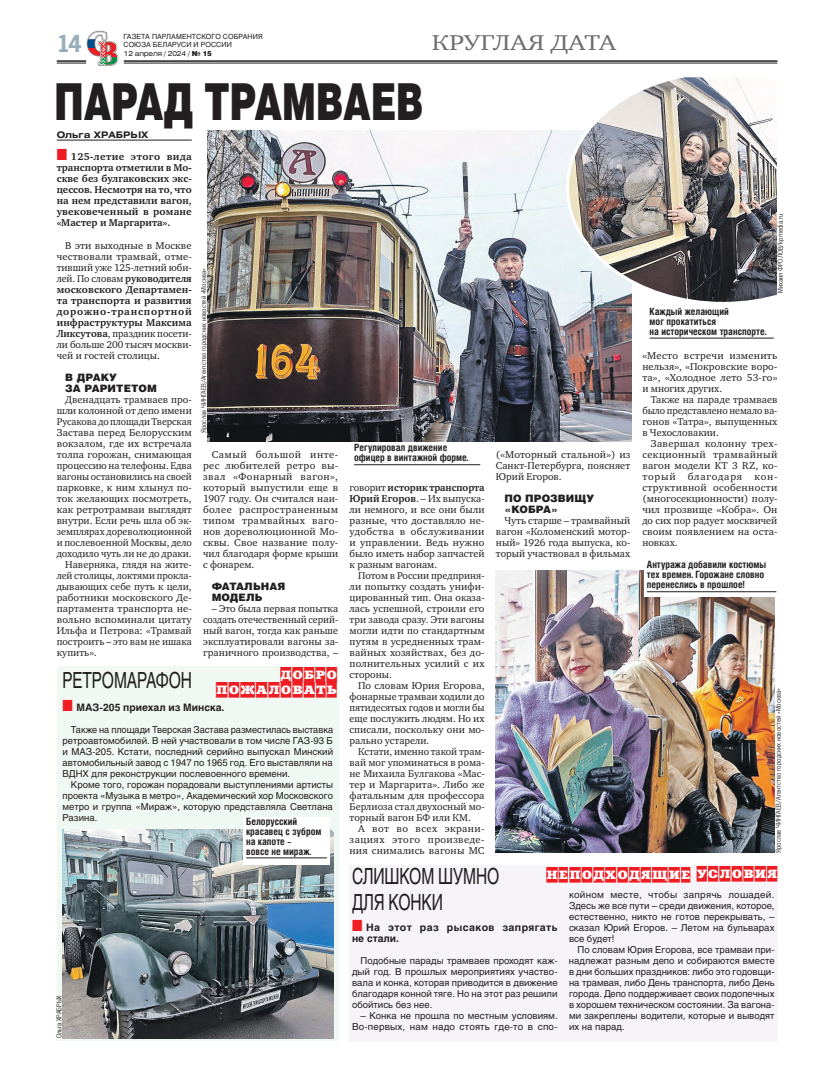
<style>
.page{position:relative;width:820px;height:1078px;background:#fff}
.page>*{position:absolute;margin:0;border:0;box-sizing:border-box;transform-origin:0 0}
.Zag-osn{font:900 51px "Helios";letter-spacing:-.01em;color:#231f20;scale:.7 1}
.t1{font:700 24px "Paper Gothic";color:#99aeb9}
.Zag2{font:22px/26.4px "Helios";letter-spacing:-.01em;color:#231f20;scale:.7 1}
.t2{font:22px "Charter ITC";letter-spacing:.01em;color:#6c6d70;scale:1.2 1}
.Rubrika{font:12px "Xenia Cameo C";letter-spacing:.075em;color:#ee1d23;scale:1.2 1}
.Rubrika-2{font:12px "Xenia Cameo C";letter-spacing:.075em;color:#ee1d23;scale:1.19 1}
.text-osn{font:10.2px/11px "Charter ITC";color:#231f20;text-align:justify}
.t3{font:700 10.2px/11px "Charter ITC";letter-spacing:.01em;color:#231f20;text-align:justify}
.Podzag{font:900 10.2px/11px "Helios";letter-spacing:.01em;color:#231f20}
.t4{font:700 10.2px/11px "Helios";letter-spacing:.035em;color:#231f20}
.t5{font:700 10.2px "Helios";color:#231f20}
.Fotopodpis{font:700 10px/10px "Helios Cond";color:#231f20}
.text2{font:9.5px/11px "Helios";color:#231f20;text-align:justify}
.Avtor{font:700 9px "Helios Ext";color:#231f20}
.Fotokor{font:7px "Paper Gothic";color:#231f20}
.t6{font:7px/8px "Helios";letter-spacing:.01em;color:#231f20}
.t7{font:7px "Helios Ext";letter-spacing:-.03em;color:#231f20}
.s1{font-family:"Helios";font-weight:900}
.s2{color:#ee1d23}
.s3{font-weight:700}
</style>
<div class="page">
<hr style="left:124px;top:60px;width:653px;height:2px;background:#231f20">
<hr style="left:124px;top:63px;width:653px;height:1px;background:#231f20">
<svg style="left:57px;top:30px;width:62px;height:36px"></svg>
<hr style="left:57px;top:140px;width:135px;height:1px;background:#231f20">
<img style="left:207px;top:130px;width:424px;height:311px">
<div style="left:349px;top:864px;width:428px;height:176px;background:#f7f4f9"></div>
<div style="left:546px;top:866px;width:144px;height:16px;background:#fff"></div>
<div style="left:57px;top:666px;width:281px;height:374px;background:#f0f8f3"></div>
<div style="left:216px;top:682px;width:121px;height:14px;background:#fff"></div>
<div style="left:696px;top:866px;width:81px;height:15px;background:#fff"></div>
<img style="left:495px;top:570px;width:279px;height:282px">
<img style="left:63px;top:828px;width:270px;height:210px">
<div style="left:243px;top:817px;width:86px;height:47px;background:#fff"></div>
<hr style="left:246px;top:857px;width:81px;height:1px;background:#231f20">
<hr style="left:354px;top:464px;width:126px;height:1px;background:#231f20">
<img style="left:566px;top:77px;width:211px;height:228px">
<div style="left:646px;top:304px;width:130px;height:36px;background:#fff"></div>
<hr style="left:649px;top:337px;width:124px;height:1px;background:#231f20">
<div style="left:644px;top:561px;width:134px;height:35px;background:#fff"></div>
<hr style="left:646px;top:591px;width:130px;height:1px;background:#231f20">
<h2 class="t1" style="left:57px;top:30px;width:26px">14</h2>
<p class="t6" style="left:123px;top:33px;width:141px">ГАЗЕТА ПАРЛАМЕНТСКОГО СОБРАНИЯ<br>СОЮЗА БЕЛАРУСИ И РОССИИ</p>
<p class="t2" style="left:431px;top:29px;width:155px">КРУГЛАЯ ДАТА</p>
<p class="t7" style="left:124px;top:49px;width:90px">12 апреля / 2024 / <span class="s1">№ 15</span></p>
<p class="Zag-osn" style="left:54px;top:67px;width:529px">ПАРАД ТРАМВАЕВ</p>
<p class="Avtor" style="left:57px;top:130px;width:93px">Ольга ХРАБРЫХ</p>
<p class="t3" style="left:57px;top:151px;width:136px"><span class="s2">■</span> 125-летие этого вида транспорта отметили в Мо&shy;скве без булгаковских экс&shy;цессов. Несмотря на то, что на нем представили вагон, увековеченный в романе «Мастер и Маргарита».</p>
<p class="text-osn" style="left:57px;top:239px;width:136px;text-indent:9px">В эти выходные в Москве чествовали трамвай, отме&shy;тивший уже 125-летний юби&shy;лей. По словам <span class="s3">руководителя московского Департамен&shy;та транспорта и развития дорожно-транспортной инфраструктуры Максима Ликсутова</span>, праздник посети&shy;ли больше 200 тысяч москви&shy;чей и гостей столицы.</p>
<p class="Podzag" style="left:65px;top:371px;width:93px">В ДРАКУ<br>ЗА РАРИТЕТОМ</p>
<p class="text-osn" style="left:57px;top:393px;width:137px;text-indent:9px">Двенадцать трамваев про&shy;шли колонной от депо имени Русакова до площади Тверская Застава перед Белорусским вокзалом, где их встречала толпа горожан, снимающая процессию на телефоны. Едва вагоны остановились на своей парковке, к ним хлынул по&shy;ток желающих посмотреть, как ретротрамваи выглядят внутри. Если речь шла об эк&shy;земплярах дореволюционной и послевоенной Москвы, дело доходило чуть ли не до драки.</p>
<p class="text-osn" style="left:57px;top:558px;width:137px;text-indent:9px">Наверняка, глядя на жите&shy;лей столицы, локтями прокла&shy;дывающих себе путь к цели, работники московского Де&shy;партамента транспорта не&shy;вольно вспоминали цитату Ильфа и Петрова: «Трамвай построить – это вам не ишака купить».</p>
<p class="Fotokor" style="left:200px;top:433px;width:166px;rotate:-90deg">Ярослав ЧИНГАЕВ/Агентство городских новостей «Москва»</p>
<p class="text-osn" style="left:203px;top:448px;width:136px;text-indent:9px">Самый большой инте&shy;рес любителей ретро вы&shy;звал «Фонарный вагон», который выпустили еще в 1907 году. Он считался наи&shy;более распространенным типом трамвайных ваго&shy;нов дореволюционной Мо&shy;сквы. Свое название полу&shy;чил благодаря форме крыши с фонарем.</p>
<p class="Podzag" style="left:212px;top:580px;width:75px">ФАТАЛЬНАЯ<br>МОДЕЛЬ</p>
<p class="text-osn" style="left:203px;top:602px;width:136px;text-indent:9px">– Это была первая попытка создать отечественный серий&shy;ный вагон, тогда как раньше эксплуатировали вагоны за&shy;граничного производства, –</p>
<p class="Rubrika" style="left:280px;top:666px;width:49px">ДОБРО</p>
<p class="Zag2" style="left:62px;top:666px;width:186px">РЕТРОМАРАФОН</p>
<p class="t5" style="left:62px;top:700px;width:163px"><span class="s2">■</span> МАЗ-205 приехал из Минска.</p>
<p class="text2" style="left:62px;top:723px;width:272px;text-indent:9px">Также на площади Тверская Застава разместилась выставка ретроавтомобилей. В ней участвовали в том числе ГАЗ-93 Б и МАЗ-205. Кстати, последний серийно выпускал Минский автомобильный завод с 1947 по 1965 год. Его выставляли на ВДНХ для реконструкции послевоенного времени.</p>
<p class="text2" style="left:62px;top:778px;width:272px;text-indent:9px">Кроме того, горожан порадовали выступлениями артисты проекта «Музыка в метро», Академический хор Московского метро и группа «Мираж», которую представляла Светлана Разина.</p>
<p class="Rubrika" style="left:216px;top:682px;width:102px">ПОЖАЛОВАТЬ</p>
<p class="Fotopodpis" style="left:246px;top:815px;width:77px">Белорусский красавец с зубром на капоте –<br>вовсе не мираж.</p>
<p class="Fotopodpis" style="left:354px;top:442px;width:116px">Регулировал движение офицер в винтажной форме.</p>
<p class="text-osn" style="left:349px;top:481px;width:136px">говорит <span class="s3">историк транспорта Юрий Егоров</span>. – Их выпуска&shy;ли немного, и все они были разные, что доставляло не&shy;удобства в обслуживании и управлении. Ведь нужно было иметь набор запчастей к разным вагонам.</p>
<p class="text-osn" style="left:349px;top:569px;width:136px;text-indent:9px">Потом в России предприня&shy;ли попытку создать унифи&shy;цированный тип. Она оказа&shy;лась успешной, строили его три завода сразу. Эти вагоны могли идти по стандартным путям в усредненных трам&shy;вайных хозяйствах, без до&shy;полнительных усилий с их стороны.</p>
<p class="text-osn" style="left:349px;top:679px;width:136px;text-indent:9px">По словам Юрия Егорова, фонарные трамваи ходили до пятидесятых годов и могли бы еще послужить людям. Но их списали, поскольку они мо&shy;рально устарели.</p>
<p class="text-osn" style="left:349px;top:745px;width:136px;text-indent:9px">Кстати, именно такой трам&shy;вай мог упоминаться в рома&shy;не Михаила Булгакова «Мас&shy;тер и Маргарита». Либо же фатальным для профессора Берлиоза стал двухосный мо&shy;торный вагон БФ или КМ.</p>
<p class="text-osn" style="left:349px;top:822px;width:136px;text-indent:8px">А вот во всех экрани&shy;зациях этого произведе&shy;ния снимались вагоны MC</p>
<p class="text-osn" style="left:495px;top:448px;width:136px">(«Моторный стальной») из Санкт-Петербурга, поясняет Юрий Егоров.</p>
<p class="Podzag" style="left:504px;top:492px;width:91px">ПО ПРОЗВИЩУ «КОБРА»</p>
<p class="text-osn" style="left:495px;top:514px;width:136px;text-indent:9px">Чуть старше – трамвайный вагон «Коломенский мотор&shy;ный» 1926 года выпуска, ко&shy;торый участвовал в фильмах</p>
<p class="Fotopodpis" style="left:649px;top:306px;width:118px">Каждый желающий<br>мог прокатиться<br>на историческом транспорте.</p>
<p class="Fotokor" style="left:776px;top:293px;width:80px;rotate:-90deg">Михаил ФРОЛОВ/kpmedia.ru</p>
<p class="text-osn" style="left:642px;top:349px;width:136px">«Место встречи изменить нельзя», «Покровские воро&shy;та», «Холодное лето 53-го» и многих других.</p>
<p class="text-osn" style="left:642px;top:393px;width:136px;text-indent:9px">Также на параде трамваев было представлено немало ва&shy;гонов «Татра», выпущенных в Чехословакии.</p>
<p class="text-osn" style="left:642px;top:437px;width:136px;text-indent:9px">Завершал колонну трех&shy;секционный трамвайный вагон модели KT 3 RZ, ко&shy;торый благодаря кон&shy;структивной особенности (многосекционности) полу&shy;чил прозвище «Кобра». Он до сих пор радует москвичей своим появлением на оста&shy;новках.</p>
<p class="Fotopodpis" style="left:646px;top:559px;width:121px">Антуража добавили костюмы тех времен. Горожане словно перенеслись в прошлое!</p>
<p class="Fotokor" style="left:774px;top:852px;width:166px;rotate:-90deg">Ярослав ЧИНГАЕВ/Агентство городских новостей «Москва»</p>
<p class="Fotokor" style="left:55px;top:1038px;width:45px;rotate:-90deg">Ольга ХРАБРЫХ</p>
<p class="Rubrika" style="left:696px;top:866px;width:69px">УСЛОВИЯ</p>
<p class="Rubrika-2" style="left:546px;top:866px;width:122px">НЕПОДХОДЯЩИЕ</p>
<p class="Zag2" style="left:352px;top:861px;width:212px">СЛИШКОМ ШУМНО<br>ДЛЯ КОНКИ</p>
<p class="t4" style="left:352px;top:921px;width:207px"><span class="s2">■</span> На этот раз рысаков запрягать не стали.</p>
<p class="text2" style="left:352px;top:954px;width:207px;text-indent:9px">Подобные парады трамваев проходят каж&shy;дый год. В прошлых мероприятиях участво&shy;вала и конка, которая приводится в движение благодаря конной тяге. Но на этот раз решили обойтись без нее.</p>
<p class="text2" style="left:352px;top:1009px;width:207px;text-align:right">– Конка не прошла по местным условиям.<br>Во-первых, нам надо стоять где-то в спо-</p>
<p class="text2" style="left:568px;top:888px;width:207px">койном месте, чтобы запрячь лошадей.<br>Здесь же все пути – среди движения, которое, естественно, никто не готов перекрывать, – сказал Юрий Егоров. – Летом на бульварах все будет!</p>
<p class="text2" style="left:568px;top:943px;width:207px;text-indent:9px">По словам Юрия Егорова, все трамваи при&shy;надлежат разным депо и собираются вместе в дни больших праздников: либо это годовщи&shy;на трамвая, либо День транспорта, либо День города. Депо поддерживает своих подопечных в хорошем техническом состоянии. За вагона&shy;ми закреплены водители, которые и выводят их на парад.</p>
</div>
